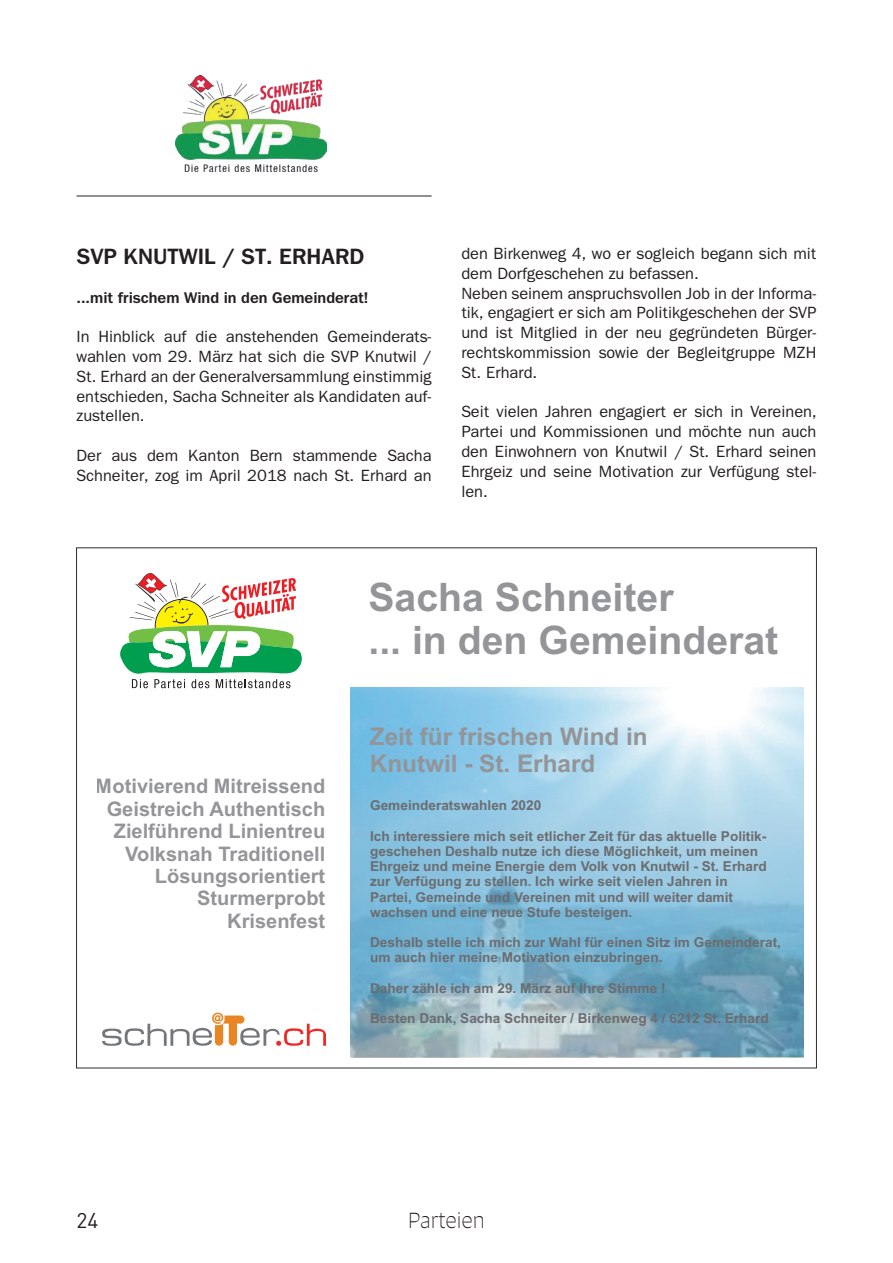
<style>
.page{position:relative;width:893px;height:1263px;background:#fff}
.page>*{position:absolute;margin:0;border:0;box-sizing:border-box;transform-origin:0 0}
.t1{font:700 39.3px/43.8px "Arial";color:#939598}
.t2{font:700 24.3px/27.2px "Arial";color:#939598}
.t3{font:700 22.5px "Tee Franklin";color:#231f20}
.t4{font:100 21px "Signo";color:#231f20}
.t5{font:21px "DIN Offc";color:#231f20}
.t6{font:700 20.1px/22.4px "Arial";color:#939598;text-align:right}
.t7{font:500 16.5px/19.8px "Tee Franklin";color:#231f20;text-align:justify}
.t8{font:700 15.75px "Tee Franklin";color:#231f20}
.t9{font:700 13.65px/15.3px "Arial";color:#6c6d70}
</style>
<div class="page">
<hr style="left:77px;top:196px;width:355px;height:1px;background:#231f20">
<img style="left:176px;top:76px;width:151px;height:95px">
<img style="left:351px;top:746px;width:453px;height:311px">
<svg style="left:102px;top:1013px;width:224px;height:33px"></svg>
<svg style="left:120px;top:573px;width:182px;height:115px"></svg>
<h3 class="t3" style="left:77px;top:243px;width:289px">SVP KNUTWIL / ST. ERHARD</h3>
<p class="t8" style="left:77px;top:289px;width:293px">...mit frischem Wind in den Gemeinderat!</p>
<p class="t7" style="left:77px;top:327px;width:357px">In Hinblick auf die anstehenden Gemeinderats&shy;wahlen vom 29. März hat sich die SVP Knutwil / St. Erhard an der Generalversammlung einstimmig entschieden, Sacha Schneiter als Kandidaten auf&shy;zustellen.</p>
<p class="t7" style="left:77px;top:445px;width:357px">Der aus dem Kanton Bern stammende Sacha<br>Schneiter, zog im April 2018 nach St. Erhard an</p>
<p class="t7" style="left:461px;top:243px;width:357px;text-align:left">den Birkenweg 4, wo er sogleich begann sich mit dem Dorfgeschehen zu befassen.<br>Neben seinem anspruchsvollen Job in der Informa&shy;tik, engagiert er sich am Politikgeschehen der SVP und ist Mitglied in der neu gegründeten Bürger&shy;rechtskommission sowie der Begleitgruppe MZH St. Erhard.</p>
<p class="t7" style="left:461px;top:402px;width:357px">Seit vielen Jahren engagiert er sich in Vereinen, Partei und Kommissionen und möchte nun auch den Einwohnern von Knutwil / St. Erhard seinen Ehrgeiz und seine Motivation zur Verfügung stel&shy;len.</p>
<p class="t6" style="left:96px;top:775px;width:231px">Motivierend Mitreissend<br>Geistreich Authentisch<br>Zielführend Linientreu<br>Volksnah Traditionell<br>Lösungsorientiert<br>Sturmerprobt<br>Krisenfest</p>
<h1 class="t1" style="left:368px;top:575px;width:411px">Sacha Schneiter<br>... in den Gemeinderat</h1>
<h2 class="t2" style="left:370px;top:723px;width:279px">Zeit für frischen Wind in<br>Knutwil - St. Erhard</h2>
<p class="t9" style="left:370px;top:798px;width:173px">Gemeinderatswahlen 2020</p>
<p class="t9" style="left:370px;top:828px;width:398px">Ich interessiere mich seit etlicher Zeit für das aktuelle Politik&shy;geschehen Deshalb nutze ich diese Möglichkeit, um meinen Ehrgeiz und meine Energie dem Volk von Knutwil - St. Erhard zur Verfügung zu stellen. Ich wirke seit vielen Jahren in Partei, Gemeinde und Vereinen mit und will weiter damit wachsen und eine neue Stufe besteigen.</p>
<p class="t9" style="left:370px;top:935px;width:412px">Deshalb stelle ich mich zur Wahl für einen Sitz im Gemeinderat, um auch hier meine Motivation einzubringen.</p>
<p class="t9" style="left:370px;top:980px;width:297px">Daher zähle ich am 29. März auf Ihre Stimme !</p>
<p class="t9" style="left:370px;top:1011px;width:400px">Besten Dank, Sacha Schneiter / Birkenweg 4 / 6212 St. Erhard</p>
<p class="t5" style="left:77px;top:1207px;width:23px">24</p>
<p class="t4" style="left:408px;top:1207px;width:78px">Parteien</p>
</div>
